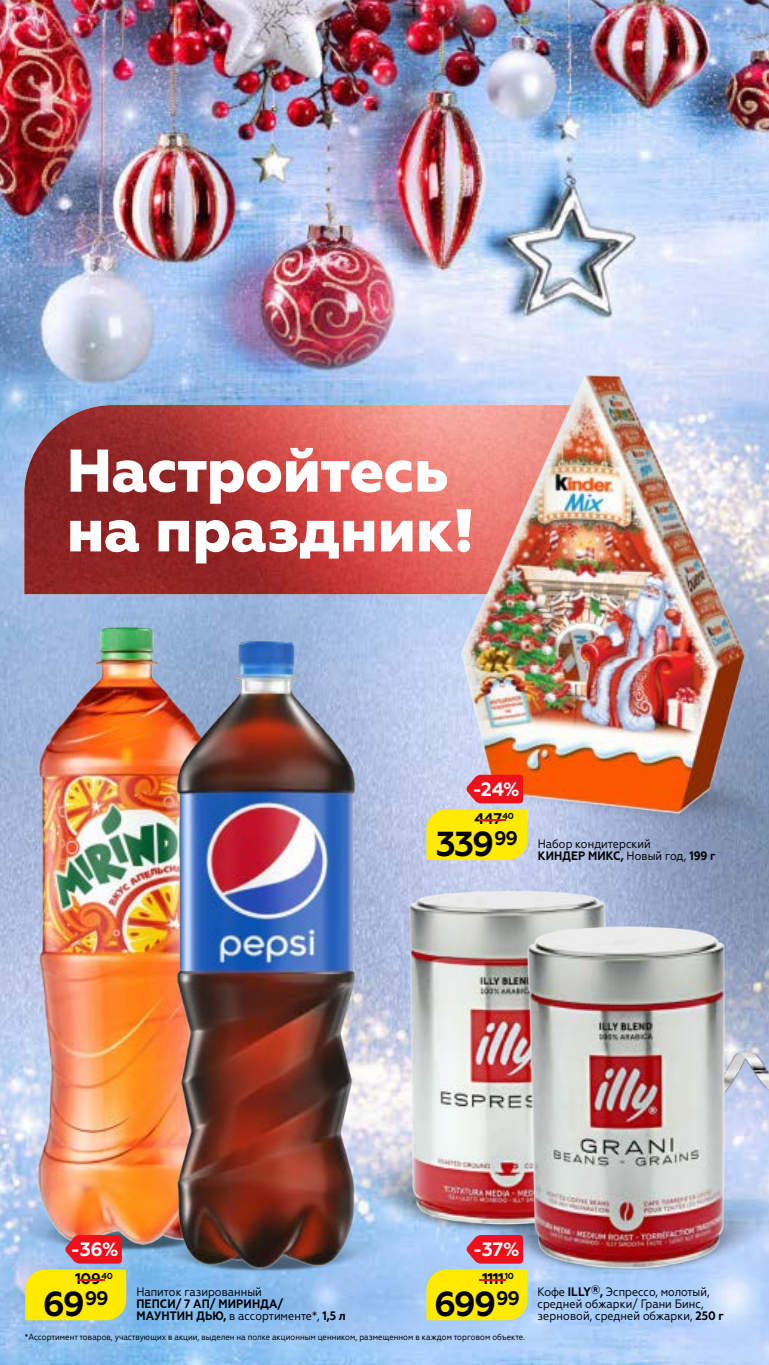
<style>
.page{position:relative;width:769px;height:1365px;background:#fff}
.page>*{position:absolute;margin:0;border:0;box-sizing:border-box;transform-origin:0 0}
.t1{font:800 60.2px/59.7px "Geometria";letter-spacing:-.01em;color:#fff}
.t2{font:700 34.65px "Geometria";letter-spacing:-.06em;color:#000}
.t3{font:700 19.25px "Geometria";color:#fff}
.t4{font:700 15.4px "Geometria";letter-spacing:-.03em;color:#000}
.t5{font:700 15.4px "Geometria";color:#ed111c;scale:5.5 1}
.t6{font:12.25px/12.2px "Geometria Narrow";color:#000}
.t7{font:8.75px "Geometria Narrow";color:#000}
.t8{font:700 8.75px "Geometria";color:#000}
.s1{font-weight:700}
</style>
<div class="page">
<img style="left:0;top:0;width:769px;height:1364px">
<img style="left:24px;top:405px;width:415px;height:189px">
<img style="left:756px;top:1113px;width:13px;height:17px">
<img style="left:489px;top:1130px;width:280px;height:154px">
<img style="left:380px;top:1084px;width:130px;height:161px">
<img style="left:473px;top:743px;width:296px;height:136px">
<img style="left:0;top:1175px;width:85px;height:104px">
<img style="left:26px;top:614px;width:126px;height:641px">
<img style="left:751px;top:1042px;width:18px;height:71px">
<img style="left:439px;top:363px;width:324px;height:467px">
<img style="left:395px;top:872px;width:219px;height:360px">
<img style="left:510px;top:907px;width:241px;height:379px">
<img style="left:85px;top:1196px;width:340px;height:103px">
<img style="left:152px;top:612px;width:228px;height:683px">
<svg style="left:466px;top:1234px;width:57px;height:29px;background:#e32837"></svg>
<div style="left:426px;top:1269px;width:101px;height:51px;background:#ffea00"></div>
<svg style="left:65px;top:1234px;width:57px;height:29px;background:#e4232e"></svg>
<div style="left:25px;top:1269px;width:101px;height:51px;background:#ffea00"></div>
<svg style="left:466px;top:774px;width:57px;height:29px;background:#e92631"></svg>
<div style="left:426px;top:809px;width:101px;height:51px;background:#ffea00"></div>
<hr style="left:768px;top:1209px;width:1px;height:155px;background:#fff">
<p class="t1" style="left:67px;top:442px;width:410px">Настройтесь на праздник!</p>
<p class="t3" style="left:472px;top:777px;width:48px">-24%</p>
<p class="t2" style="left:436px;top:823px;width:84px">339<sup>99</sup></p>
<p class="t8" style="left:503px;top:810px;width:13px">40</p>
<p class="t4" style="left:474px;top:809px;width:29px">447</p>
<p class="t5" style="left:472px;top:809px;width:9px">-</p>
<p class="t6" style="left:538px;top:837px;width:179px">Набор кондитерский<br><span class="s1">КИНДЕР МИКС,</span> Новый год, <span class="s1">199 г</span></p>
<p class="t3" style="left:71px;top:1237px;width:49px">-36%</p>
<p class="t2" style="left:43px;top:1283px;width:67px">69<sup>99</sup></p>
<p class="t8" style="left:101px;top:1270px;width:13px">40</p>
<p class="t4" style="left:75px;top:1269px;width:27px">109</p>
<p class="t5" style="left:70px;top:1269px;width:9px">-</p>
<p class="t6" style="left:136px;top:1285px;width:211px">Напиток газированный<br><span class="s1">ПЕПСИ/ 7 АП/ МИРИНДА/<br>МАУНТИН ДЬЮ,</span> в ассортименте*, <span class="s1">1,5 л</span></p>
<p class="t3" style="left:473px;top:1237px;width:48px">-37%</p>
<p class="t2" style="left:434px;top:1283px;width:88px">699<sup>99</sup></p>
<p class="t8" style="left:505px;top:1270px;width:11px">10</p>
<p class="t4" style="left:482px;top:1269px;width:24px">1111</p>
<p class="t5" style="left:472px;top:1269px;width:9px">-</p>
<p class="t7" style="left:25px;top:1331px;width:502px">*Ассортимент товаров, участвующих в акции, выделен на полке акционным ценником, размещенном в каждом торговом объекте.</p>
<p class="t6" style="left:537px;top:1285px;width:188px">Кофе <span class="s1">ILLY®,</span> Эспрессо, молотый, средней обжарки/ Грани Бинс, зерновой, средней обжарки, <span class="s1">250 г</span></p>
</div>
